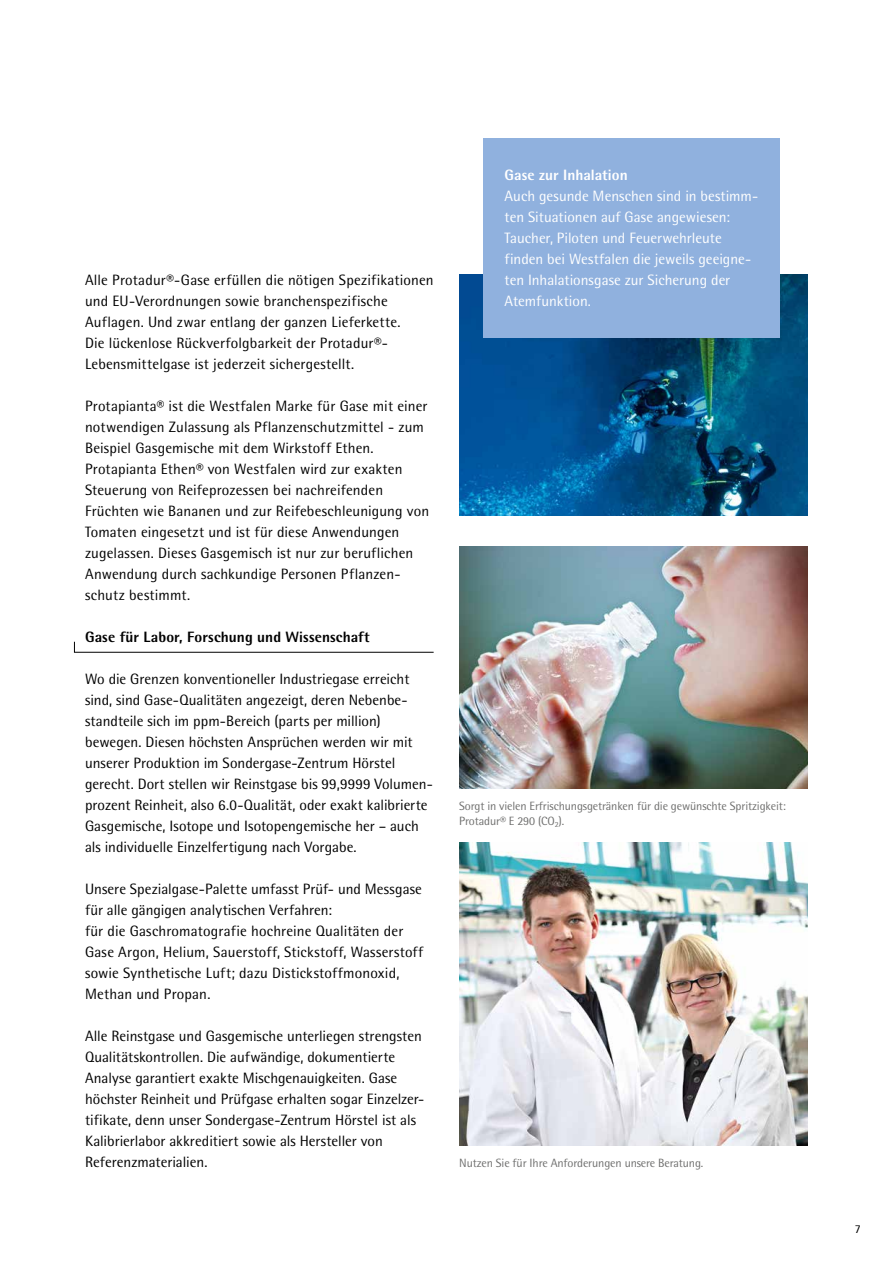
<style>
.page{position:relative;width:893px;height:1263px;background:#fff}
.page>*{position:absolute;margin:0;border:0;box-sizing:border-box;transform-origin:0 0}
.t1{font:15px/21px "Rotis Semi Sans Pro";letter-spacing:.005em;color:#000}
.t2{font:15px/21px "Rotis Semi Sans Pro";color:#fff}
.t3{font:800 15px "Rotis Semi Sans Pro";letter-spacing:.005em;color:#000}
.t4{font:800 15px "Rotis Semi Sans Pro";color:#fff}
.t5{font:12px/15px "Rotis Semi Sans Pro";letter-spacing:-.01em;color:#6f6f6e}
.t6{font:12px "Rotis Semi Sans Pro";color:#000}
</style>
<div class="page">
<img style="left:459px;top:274px;width:349px;height:242px">
<img style="left:459px;top:547px;width:349px;height:242px">
<img style="left:459px;top:842px;width:349px;height:303px">
<svg style="left:74px;top:641px;width:360px;height:12px"></svg>
<div style="left:483px;top:138px;width:297px;height:200px;background:#90b1de"></div>
<p class="t1" style="left:85px;top:269px;width:350px">Alle Protadur®-Gase erfüllen die nötigen Spezifikationen und EU-Verordnungen sowie branchenspezifische Auflagen. Und zwar entlang der ganzen Lieferkette.<br>Die lückenlose Rückverfolgbarkeit der Protadur®- Lebensmittelgase ist jederzeit sichergestellt.</p>
<p class="t1" style="left:85px;top:395px;width:346px">Protapianta® ist die Westfalen Marke für Gase mit einer notwendigen Zulassung als Pflanzenschutzmittel - zum Beispiel Gasgemische mit dem Wirkstoff Ethen.<br>Protapianta Ethen® von Westfalen wird zur exakten Steuerung von Reifeprozessen bei nachreifenden Früchten wie Bananen und zur Reifebeschleunigung von Tomaten eingesetzt und ist für diese Anwendungen zugelassen. Dieses Gasgemisch ist nur zur beruflichen Anwendung durch sachkundige Personen Pflanzen&shy;schutz bestimmt.</p>
<p class="t3" style="left:85px;top:627px;width:286px">Gase für Labor, Forschung und Wissenschaft</p>
<p class="t1" style="left:85px;top:668px;width:349px">Wo die Grenzen konventioneller Industriegase erreicht sind, sind Gase-Qualitäten angezeigt, deren Nebenbe&shy;standteile sich im ppm-Bereich (parts per million) bewegen. Diesen höchsten Ansprüchen werden wir mit unserer Produktion im Sondergase-Zentrum Hörstel gerecht. Dort stellen wir Reinstgase bis 99,9999 Volumen&shy;prozent Reinheit, also 6.0-Qualität, oder exakt kalibrierte Gasgemische, Isotope und Isotopengemische her – auch als individuelle Einzelfertigung nach Vorgabe.</p>
<p class="t1" style="left:85px;top:878px;width:340px">Unsere Spezialgase-Palette umfasst Prüf- und Messgase für alle gängigen analytischen Verfahren:<br>für die Gaschromatografie hochreine Qualitäten der Gase Argon, Helium, Sauerstoff, Stickstoff, Wasserstoff sowie Synthetische Luft; dazu Distickstoffmonoxid, Methan und Propan.</p>
<p class="t1" style="left:85px;top:1025px;width:341px">Alle Reinstgase und Gasgemische unterliegen strengsten Qualitätskontrollen. Die aufwändige, dokumentierte Analyse garantiert exakte Mischgenauigkeiten. Gase höchster Reinheit und Prüfgase erhalten sogar Einzelzer&shy;tifikate, denn unser Sondergase-Zentrum Hörstel ist als Kalibrierlabor akkreditiert sowie als Hersteller von Referenzmaterialien.</p>
<p class="t4" style="left:505px;top:165px;width:125px">Gase zur Inhalation</p>
<p class="t2" style="left:505px;top:185px;width:255px">Auch gesunde Menschen sind in bestimm&shy;ten Situationen auf Gase angewiesen:<br>Taucher, Piloten und Feuerwehrleute finden bei Westfalen die jeweils geeigne&shy;ten Inhalationsgase zur Sicherung der Atemfunktion.</p>
<p class="t5" style="left:459px;top:798px;width:328px">Sorgt in vielen Erfrischungsgetränken für die gewünschte Spritzigkeit:<br>Protadur® E 290 (CO<sub>2</sub>).</p>
<p class="t5" style="left:459px;top:1155px;width:246px">Nutzen Sie für Ihre Anforderungen unsere Beratung.</p>
<p class="t6" style="left:855px;top:1222px;width:8px">7</p>
</div>
